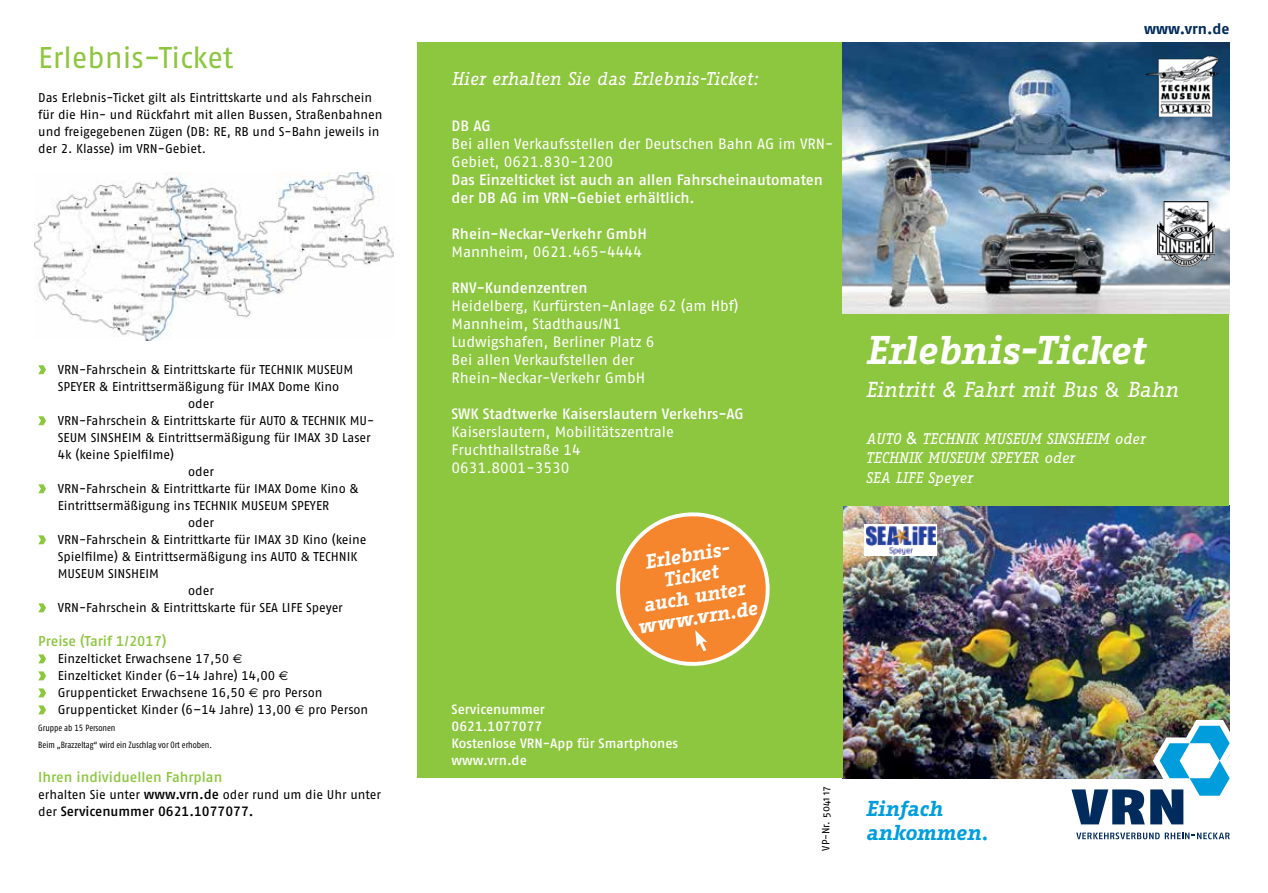
<style>
.page{position:relative;width:1268px;height:893px;background:#fff}
.page>*{position:absolute;margin:0;border:0;box-sizing:border-box;transform-origin:0 0}
.t1{font:italic 700 39px "Fago Office Serif";letter-spacing:-.02em;color:#fff}
.t2{font:30px "Fago No Regular Tf";letter-spacing:-.005em;color:#8dc63f}
.t3{font:italic 21px "Fago Office Serif";color:#fff}
.t4{font:italic 700 21px/24px "Fago Office Serif";letter-spacing:-.01em;color:#009ddc}
.t5{font:italic 700 19.5px/21px "Fago Office Serif";color:#fff;text-align:center}
.t6{font:italic 18px "Fago Office Serif";letter-spacing:-.01em;color:#fff}
.t7{font:15px/18px "Fago No Regular Tf";color:#fff}
.t8{font:15px/18px "Fago No Med Tf";letter-spacing:-.005em;color:#fff}
.t9{font:italic 15px/19.5px "Fago Office Serif";color:#fff}
.t10{font:700 15px "Fago No";color:#002b5c}
.t11{font:14.25px "Fago No Med Tf";color:#8dc63f}
.t12{font:13.5px/17px "Fago No Med Tf";color:#fff}
.t13{font:13.5px "Fago No Med Tf";color:#000}
.t14{font:12.75px/17px "Fago No Regular Tf";letter-spacing:-.005em;color:#000}
.t15{font:10.5px "Fago No";letter-spacing:-.005em;color:#000}
.t16{font:9px/17px "Fago Co Regular Tf";color:#000}
.s1{font-size:12px}
.s2{font-family:"Euro Sans"}
.s3{font-family:"Fago No Med Tf";font-size:13.5px}
.s4{font-family:"Fago No Regular Tf";font-size:12.75px}
.s5{font-family:"Arial"}
.s6{font-style:normal}
.s7{font-family:"Arial";font-style:normal;font-size:16.5px}
</style>
<div class="page">
<img style="left:842px;top:506px;width:387px;height:272px">
<div style="left:417px;top:43px;width:425px;height:735px;background:#8dc63f"></div>
<svg style="left:38px;top:365px;width:8px;height:9px"></svg>
<svg style="left:38px;top:416px;width:8px;height:9px"></svg>
<svg style="left:38px;top:484px;width:8px;height:9px"></svg>
<svg style="left:38px;top:535px;width:8px;height:9px"></svg>
<svg style="left:38px;top:603px;width:8px;height:9px"></svg>
<svg style="left:38px;top:654px;width:8px;height:9px"></svg>
<svg style="left:38px;top:671px;width:8px;height:9px"></svg>
<svg style="left:38px;top:688px;width:8px;height:9px"></svg>
<svg style="left:38px;top:705px;width:8px;height:9px"></svg>
<svg style="left:1076px;top:832px;width:153px;height:7px"></svg>
<img style="left:1071px;top:720px;width:159px;height:104px">
<img style="left:842px;top:43px;width:387px;height:271px">
<div style="left:842px;top:314px;width:387px;height:192px;background:#8dc63f"></div>
<svg style="left:864px;top:524px;width:73px;height:31px"></svg>
<img style="left:866px;top:527px;width:68px;height:27px">
<img style="left:1146px;top:56px;width:70px;height:61px">
<img style="left:1156px;top:202px;width:57px;height:64px">
<img style="left:34px;top:173px;width:359px;height:167px">
<svg style="left:616px;top:512px;width:154px;height:154px"></svg>
<h2 class="t2" style="left:38px;top:41px;width:197px">Erlebnis-Ticket</h2>
<p class="t14" style="left:38px;top:89px;width:345px">Das Erlebnis-Ticket gilt als Eintrittskarte und als Fahrschein für die Hin- und Rückfahrt mit allen Bussen, Straßenbahnen und freigegebenen Zügen (DB: RE, RB und S-Bahn jeweils in der 2. Klasse) im VRN-Gebiet.</p>
<p class="t14" style="left:58px;top:361px;width:297px">VRN-Fahrschein &amp; Eintrittskarte für TECHNIK MUSEUM</p>
<p class="t14" style="left:58px;top:378px;width:283px">SPEYER &amp; Eintrittsermäßigung für IMAX Dome Kino</p>
<p class="t14" style="left:188px;top:395px;width:27px">oder</p>
<p class="t14" style="left:58px;top:412px;width:318px">VRN-Fahrschein &amp; Eintrittskarte für AUTO &amp; TECHNIK MU-</p>
<p class="t14" style="left:58px;top:429px;width:314px">SEUM SINSHEIM &amp; Eintrittsermäßigung für IMAX <span class="s1">3</span>D Laser</p>
<p class="t14" style="left:58px;top:446px;width:118px">4k (keine Spielfilme)</p>
<p class="t14" style="left:188px;top:463px;width:27px">oder</p>
<p class="t14" style="left:58px;top:480px;width:302px">VRN-Fahrschein &amp; Eintrittkarte für IMAX Dome Kino &amp;</p>
<p class="t14" style="left:58px;top:497px;width:273px">Eintrittsermäßigung ins TECHNIK MUSEUM SPEYER</p>
<p class="t14" style="left:188px;top:514px;width:27px">oder</p>
<p class="t14" style="left:58px;top:531px;width:310px">VRN-Fahrschein &amp; Eintrittkarte für IMAX <span class="s1">3</span>D Kino (keine</p>
<p class="t14" style="left:58px;top:548px;width:301px">Spielfilme) &amp; Eintrittsermäßigung ins AUTO &amp; TECHNIK</p>
<p class="t14" style="left:58px;top:565px;width:103px">MUSEUM SINSHEIM</p>
<p class="t14" style="left:188px;top:582px;width:27px">oder</p>
<p class="t14" style="left:58px;top:599px;width:286px">VRN-Fahrschein &amp; Eintrittskarte für SEA LIFE Speyer</p>
<p class="t11" style="left:38px;top:633px;width:130px">Preise (Tarif 1/2017)</p>
<p class="t14" style="left:58px;top:650px;width:312px">Einzelticket Erwachsene 17,50 <span class="s2">E<br></span>Einzelticket Kinder (6–14 Jahre) 14,00 <span class="s2">E </span>Gruppenticket Erwachsene 16,50 <span class="s2">E</span> pro Person Gruppenticket Kinder (6–14 Jahre) 13,00 <span class="s2">E</span> pro Person</p>
<p class="t16" style="left:38px;top:720px;width:175px">Gruppe ab 15 Personen<br>Beim „Brazzeltag“ wird ein Zuschlag vor Ort erhoben.</p>
<p class="t11" style="left:38px;top:769px;width:185px">Ihren individuellen Fahrplan</p>
<p class="t14" style="left:38px;top:786px;width:344px">erhalten Sie unter <span class="s3">www.vrn.de</span> oder rund um die Uhr unter</p>
<p class="t13" style="left:38px;top:804px;width:217px"><span class="s4">der</span> Servicenummer 0621.1077077.</p>
<h3 class="t6" style="left:451px;top:69px;width:308px">Hier erhalten Sie das Erlebnis-Ticket:</h3>
<p class="t8" style="left:451px;top:116px;width:41px">DB AG</p>
<p class="t7" style="left:451px;top:134px;width:383px">Bei allen Verkaufsstellen der Deutschen Bahn AG im VRN-<br>Gebiet, 0621.830-1200</p>
<p class="t8" style="left:451px;top:170px;width:373px">Das Einzelticket ist auch an allen Fahrscheinautomaten der DB AG im VRN-Gebiet erhältlich.</p>
<p class="t8" style="left:451px;top:224px;width:197px">Rhein-Neckar-Verkehr GmbH</p>
<p class="t7" style="left:451px;top:242px;width:192px">Mannheim, 0621.465-4444</p>
<p class="t8" style="left:451px;top:278px;width:138px">RNV-Kundenzentren</p>
<p class="t7" style="left:451px;top:296px;width:288px">Heidelberg, Kurfürsten-Anlage 62 (am Hbf)<br>Mannheim, Stadthaus/N1<br>Ludwigshafen, Berliner Platz 6<br>Bei allen Verkaufstellen der<br>Rhein-Neckar-Verkehr GmbH</p>
<p class="t8" style="left:451px;top:404px;width:294px">SWK Stadtwerke Kaiserslautern Verkehrs-AG</p>
<p class="t7" style="left:451px;top:422px;width:224px">Kaiserslautern, Mobilitätszentrale<br>Fruchthallstraße 14<br>0631.8001-3530</p>
<h3 class="t5" style="left:625px;top:554px;width:123px;rotate:-9deg">Erlebnis-<br>Ticket<br>auch unter www.vrn.de</h3>
<p class="t12" style="left:451px;top:701px;width:228px">Servicenummer<br>0621.1077077<br>Kostenlose VRN-App für Smartphones www.vrn.de</p>
<p class="t15" style="left:819px;top:851px;width:65px;rotate:-90deg">VP-Nr. 5041 17</p>
<p class="t10" style="left:1143px;top:20px;width:87px">www.vrn.de</p>
<h1 class="t1" style="left:865px;top:329px;width:281px">Erlebnis-Ticket</h1>
<h3 class="t3" style="left:865px;top:378px;width:314px">Eintritt <span class="s5">&amp;</span> Fahrt mit Bus <span class="s6">&amp;</span> Bahn</h3>
<p class="t9" style="left:865px;top:429px;width:281px">AUTO <span class="s7">&amp;</span> TECHNIK MUSEUM SINSHEIM oder<br>TECHNIK MUSEUM SPEYER oder<br>SEA LIFE Speyer</p>
<h3 class="t4" style="left:865px;top:797px;width:124px">Einfach ankommen.</h3>
</div>
